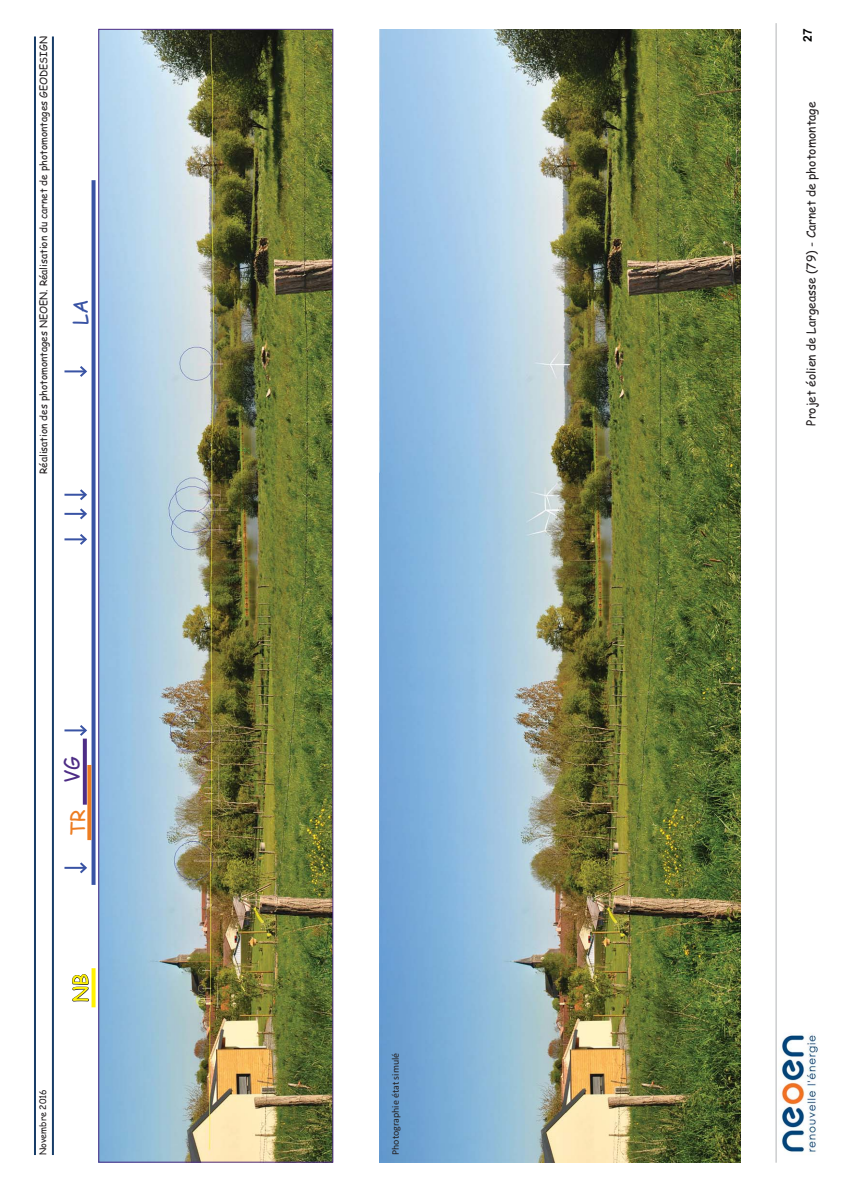
<style>
.page{position:relative;width:842px;height:1191px;background:#fff}
.page>*{position:absolute;margin:0;border:0;box-sizing:border-box;transform-origin:0 0}
.t1{font:20px "Comic Sans MS";color:#3953a4}
.t2{font:20px "Comic Sans MS";color:#ed7d22}
.t3{font:20px "Comic Sans MS";color:#4e2d86}
.t4{font:20px "Comic Sans MS";color:#fff200}
.t5{font:12px "Comic Sans MS";color:#231f20}
.t6{font:700 12px "Arial";color:#010202}
.t7{font:10px "Comic Sans MS";color:#231f20}
.t8{font:10px "Calibri";color:#231f20}
.t9{font:9px "Comic Sans MS";color:#231f20}
</style>
<div class="page">
<hr style="left:34px;top:36px;width:2px;height:1119px;background:#173c68">
<hr style="left:52px;top:36px;width:2px;height:1119px;background:#173c68">
<img style="left:780px;top:1033px;width:38px;height:119px">
<hr style="left:776px;top:23px;width:1px;height:1140px;background:#b2b4b6">
<img style="left:379px;top:29px;width:362px;height:1133px">
<img style="left:100px;top:31px;width:231px;height:1130px">
<div style="left:98px;top:29px;width:235px;height:1134px;border:1px solid #4e2d86"></div>
<svg style="left:92px;top:180px;width:4px;height:705px;background:#4f66ae"></svg>
<svg style="left:72px;top:974px;width:17px;height:28px"></svg>
<svg style="left:92px;top:968px;width:4px;height:39px"></svg>
<svg style="left:87px;top:765px;width:4px;height:75px"></svg>
<svg style="left:83px;top:739px;width:4px;height:66px"></svg>
<hr style="left:64px;top:538px;width:22px;height:2px;background:#3953a4">
<svg style="left:78px;top:534px;width:9px;height:11px"></svg>
<hr style="left:64px;top:729px;width:22px;height:2px;background:#3953a4">
<svg style="left:78px;top:725px;width:9px;height:11px"></svg>
<hr style="left:64px;top:867px;width:22px;height:2px;background:#3953a4">
<svg style="left:78px;top:862px;width:9px;height:12px"></svg>
<hr style="left:64px;top:513px;width:22px;height:2px;background:#3953a4">
<hr style="left:64px;top:494px;width:22px;height:2px;background:#3953a4">
<svg style="left:78px;top:489px;width:9px;height:31px"></svg>
<hr style="left:64px;top:370px;width:22px;height:2px;background:#3953a4">
<svg style="left:78px;top:366px;width:9px;height:11px"></svg>
<p class="t7" style="left:39px;top:474px;width:439px;rotate:-90deg">Réalisation des photomontages NEOEN. Réalisation du carnet de photomontages GEODESIGN</p>
<h1 class="t1" style="left:72px;top:325px;width:27px;rotate:-90deg">LA</h1>
<h1 class="t3" style="left:64px;top:783px;width:28px;rotate:-90deg">VG</h1>
<h1 class="t2" style="left:70px;top:836px;width:28px;rotate:-90deg">TR</h1>
<h1 class="t4" style="left:72px;top:1002px;width:30px;rotate:-90deg">NB</h1>
<p class="t9" style="left:39px;top:1155px;width:68px;rotate:-90deg">Novembre 2016</p>
<p class="t8" style="left:392px;top:1155px;width:104px;rotate:-90deg">Photographie état simulé</p>
<p class="t6" style="left:803px;top:42px;width:15px;rotate:-90deg">27</p>
<p class="t5" style="left:806px;top:426px;width:325px;rotate:-90deg">Projet éolien de Largeasse (79) - Carnet de photomontage</p>
</div>
